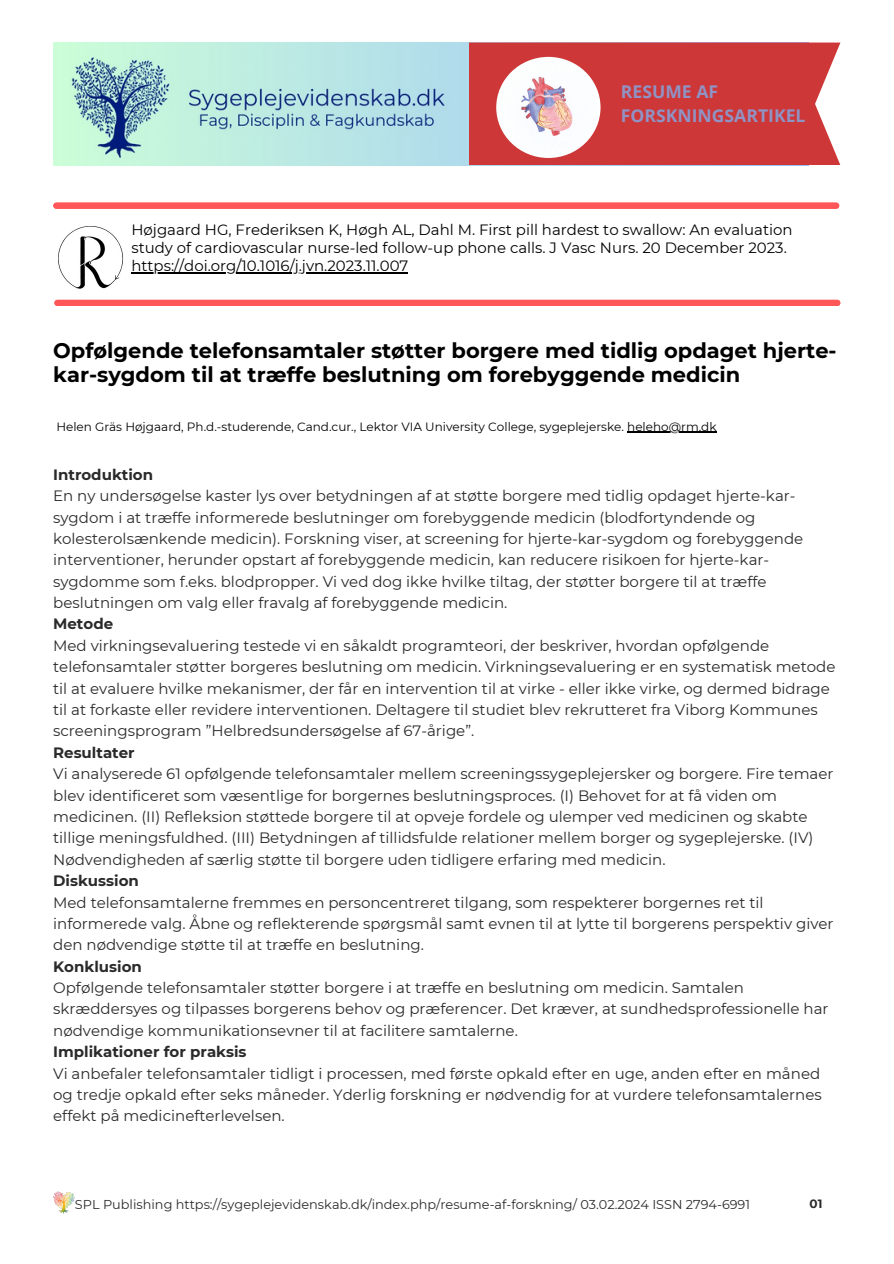
<style>
.page{position:relative;width:894px;height:1264px;background:#fff}
.page>*{position:absolute;margin:0;border:0;box-sizing:border-box;transform-origin:0 0}
.t1{font:700 21px/24.8px "Montserrat";color:#000}
.t2{font:700 17.55px/24.5px "Open Sans";color:#9093c4}
.t3{font:15px/21.3px "Montserrat";color:#2b2a2a}
.t4{font:14.85px/17.9px "Montserrat";color:#000}
.t5{font:12.9px "Montserrat";color:#2b2a2a}
.t6{font:12px "Montserrat";color:#000}
.t7{font:700 12px "Montserrat";color:#2b2a2a}
.s1{font-weight:700}
</style>
<div class="page">
<img style="left:53px;top:43px;width:415px;height:122px">
<div style="left:468px;top:43px;width:372px;height:122px;background:#cd3737"></div>
<img style="left:496px;top:57px;width:104px;height:101px;border-radius:50%">
<hr style="left:627px;top:432px;width:89px;height:1px;background:#000">
<img style="left:58px;top:226px;width:66px;height:63px">
<div style="left:55px;top:300px;width:784px;height:6px;background:#ff5757"></div>
<hr style="left:131px;top:272px;width:277px;height:1px;background:#000">
<div style="left:53px;top:203px;width:785px;height:6px;background:#ff5757"></div>
<img style="left:53px;top:1191px;width:22px;height:22px">
<h3 class="t2" style="left:620px;top:78px;width:186px">RESUME AF<br>FORSKNINGSARTIKEL</h3>
<p class="t4" style="left:131px;top:221px;width:662px">Højgaard HG, Frederiksen K, Høgh AL, Dahl M. First pill hardest to swallow: An evaluation study of cardiovascular nurse-led follow-up phone calls. J Vasc Nurs. 20 December 2023.</p>
<p class="t4" style="left:131px;top:257px;width:278px">https://doi.org/10.1016/j.jvn.2023.11.007</p>
<p class="t1" style="left:53px;top:338px;width:784px">Opfølgende telefonsamtaler støtter borgere med tidlig opdaget hjerte&shy;kar-sygdom til at træffe beslutning om forebyggende medicin</p>
<h1 class="t6" style="left:56px;top:419px;width:661px">Helen Gräs Højgaard, Ph.d.-studerende, Cand.cur., Lektor VIA University College, sygeplejerske. heleho@rm.dk</h1>
<p class="t3" style="left:53px;top:464px;width:783px"><span class="s1">Introduktion<br></span>En ny undersøgelse kaster lys over betydningen af at støtte borgere med tidlig opdaget hjerte-kar&shy;sygdom i at træffe informerede beslutninger om forebyggende medicin (blodfortyndende og kolesterolsænkende medicin). Forskning viser, at screening for hjerte-kar-sygdom og forebyggende interventioner, herunder opstart af forebyggende medicin, kan reducere risikoen for hjerte-kar&shy;sygdomme som f.eks. blodpropper. Vi ved dog ikke hvilke tiltag, der støtter borgere til at træffe beslutningen om valg eller fravalg af forebyggende medicin.<br><span class="s1">Metode<br></span>Med virkningsevaluering testede vi en såkaldt programteori, der beskriver, hvordan opfølgende telefonsamtaler støtter borgeres beslutning om medicin. Virkningsevaluering er en systematisk metode til at evaluere hvilke mekanismer, der får en intervention til at virke - eller ikke virke, og dermed bidrage til at forkaste eller revidere interventionen. Deltagere til studiet blev rekrutteret fra Viborg Kommunes screeningsprogram ”Helbredsundersøgelse af 67-årige”.<br><span class="s1">Resultater<br></span>Vi analyserede 61 opfølgende telefonsamtaler mellem screeningssygeplejersker og borgere. Fire temaer blev identificeret som væsentlige for borgernes beslutningsproces. (I) Behovet for at få viden om medicinen. (II) Refleksion støttede borgere til at opveje fordele og ulemper ved medicinen og skabte tillige meningsfuldhed. (III) Betydningen af tillidsfulde relationer mellem borger og sygeplejerske. (IV)<br>Nødvendigheden af særlig støtte til borgere uden tidligere erfaring med medicin.<br><span class="s1">Diskussion<br></span>Med telefonsamtalerne fremmes en personcentreret tilgang, som respekterer borgernes ret til informerede valg. Åbne og reflekterende spørgsmål samt evnen til at lytte til borgerens perspektiv giver den nødvendige støtte til at træffe en beslutning.<br><span class="s1">Konklusion<br></span>Opfølgende telefonsamtaler støtter borgere i at træffe en beslutning om medicin. Samtalen skræddersyes og tilpasses borgerens behov og præferencer. Det kræver, at sundhedsprofessionelle har nødvendige kommunikationsevner til at facilitere samtalerne.<br><span class="s1">Implikationer for praksis<br></span>Vi anbefaler telefonsamtaler tidligt i processen, med første opkald efter en uge, anden efter en måned og tredje opkald efter seks måneder. Yderlig forskning er nødvendig for at vurdere telefonsamtalernes effekt på medicinefterlevelsen.</p>
<p class="t5" style="left:75px;top:1196px;width:676px">SPL Publishing https://sygeplejevidenskab.dk/index.php/resume-af-forskning/ 03.02.2024 ISSN 2794-6991</p>
<p class="t7" style="left:809px;top:1196px;width:14px">01</p>
</div>
